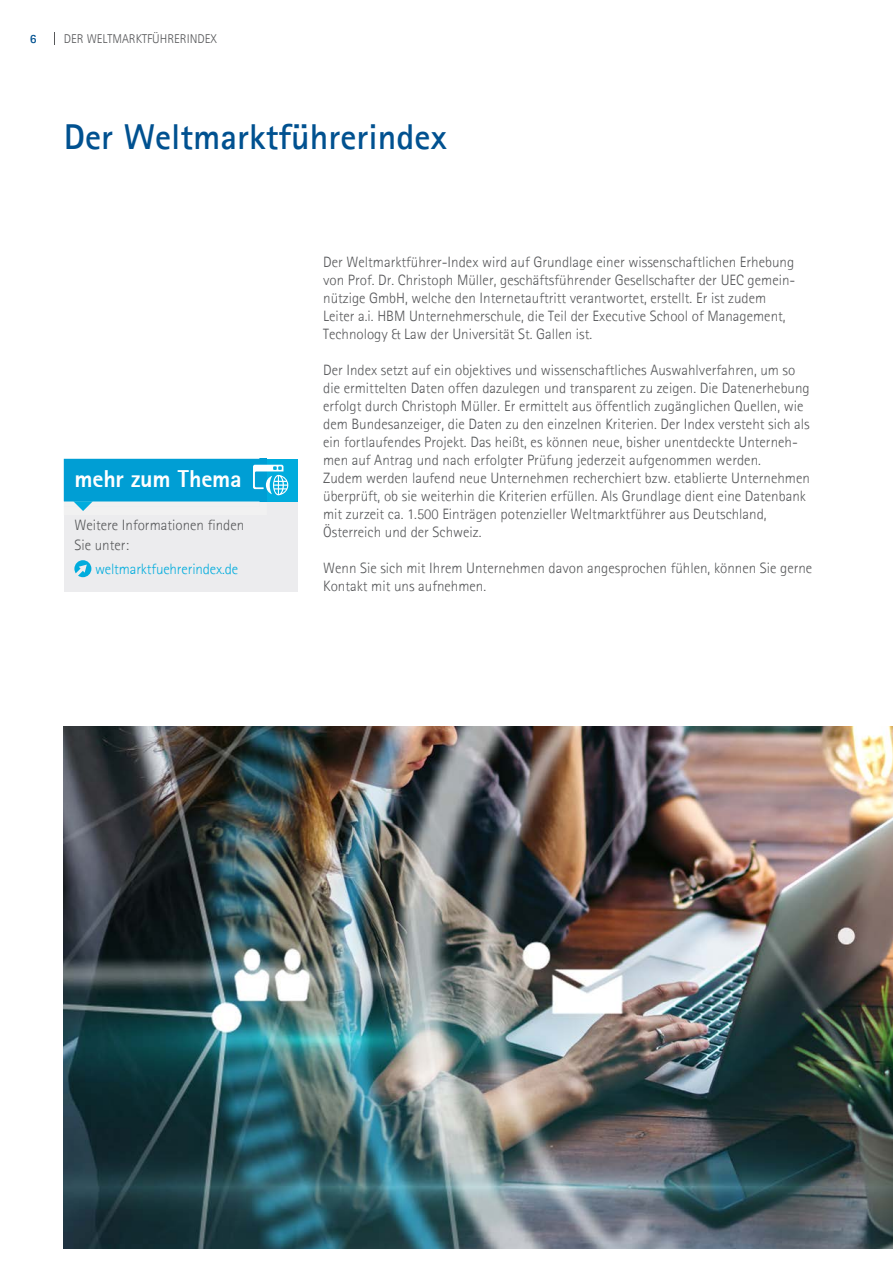
<style>
.page{position:relative;width:893px;height:1263px;background:#fff}
.page>*{position:absolute;margin:0;border:0;box-sizing:border-box;transform-origin:0 0}
.t1{font:700 36px "Agfa Rotis Sans Serif";color:#005190}
.t2{font:800 24px "Agfa Rotis Sans Serif";letter-spacing:-.01em;color:#fff}
.t3{font:300 15px/18px "Agfa Rotis Sans Serif";color:#57585a}
.t4{font:300 15px "Agfa Rotis Sans Serif";letter-spacing:-.01em;color:#00acdd}
.t5{font:300 12.75px "Agfa Rotis Sans Serif";color:#57585a}
.t6{font:700 12.75px "Agfa Rotis Sans Serif";color:#005190}
</style>
<div class="page">
<div style="left:64px;top:485px;width:234px;height:106px;background:#ececee"></div>
<svg style="left:74px;top:560px;width:17px;height:17px"></svg>
<div style="left:64px;top:459px;width:234px;height:42px;background:#00acdd"></div>
<img style="left:259px;top:459px;width:8px;height:43px">
<div style="left:63px;top:458px;width:196px;height:44px;background:#009ed4"></div>
<div style="left:64px;top:485px;width:195px;height:17px;background:#009ed4"></div>
<svg style="left:253px;top:465px;width:35px;height:30px"></svg>
<svg style="left:73px;top:501px;width:20px;height:10px"></svg>
<img style="left:64px;top:726px;width:829px;height:522px">
<p class="t6" style="left:30px;top:31px;width:8px">6</p>
<p class="t5" style="left:64px;top:31px;width:155px">DER WELTMARKTFÜHRERINDEX</p>
<h1 class="t1" style="left:64px;top:114px;width:385px">Der Weltmarktführerindex</h1>
<h2 class="t2" style="left:74px;top:464px;width:169px">mehr zum Thema</h2>
<p class="t3" style="left:74px;top:515px;width:171px;line-height:19.5px">Weitere Informationen finden<br>Sie unter:</p>
<p class="t4" style="left:95px;top:560px;width:145px">weltmarktfuehrerindex.de</p>
<p class="t3" style="left:323px;top:253px;width:474px">Der Weltmarktführer-Index wird auf Grundlage einer wissenschaftlichen Erhebung von Prof. Dr. Christoph Müller, geschäftsführender Gesellschafter der UEC gemein&shy;nützige GmbH, welche den Internetauftritt verantwortet, erstellt. Er ist zudem Leiter a.i. HBM Unternehmerschule, die Teil der Executive School of Management, Technology &amp; Law der Universität St. Gallen ist.</p>
<p class="t3" style="left:323px;top:361px;width:488px">Der Index setzt auf ein objektives und wissenschaftliches Auswahlverfahren, um so die ermittelten Daten offen dazulegen und transparent zu zeigen. Die Datenerhebung erfolgt durch Christoph Müller. Er ermittelt aus öffentlich zugänglichen Quellen, wie dem Bundesanzeiger, die Daten zu den einzelnen Kriterien. Der Index versteht sich als ein fortlaufendes Projekt. Das heißt, es können neue, bisher unentdeckte Unterneh&shy;men auf Antrag und nach erfolgter Prüfung jederzeit aufgenommen werden.<br>Zudem werden laufend neue Unternehmen recherchiert bzw. etablierte Unternehmen überprüft, ob sie weiterhin die Kriterien erfüllen. Als Grundlage dient eine Datenbank mit zurzeit ca. 1.500 Einträgen potenzieller Weltmarktführer aus Deutschland, Österreich und der Schweiz.</p>
<p class="t3" style="left:323px;top:559px;width:491px">Wenn Sie sich mit Ihrem Unternehmen davon angesprochen fühlen, können Sie gerne<br>Kontakt mit uns aufnehmen.</p>
</div>
